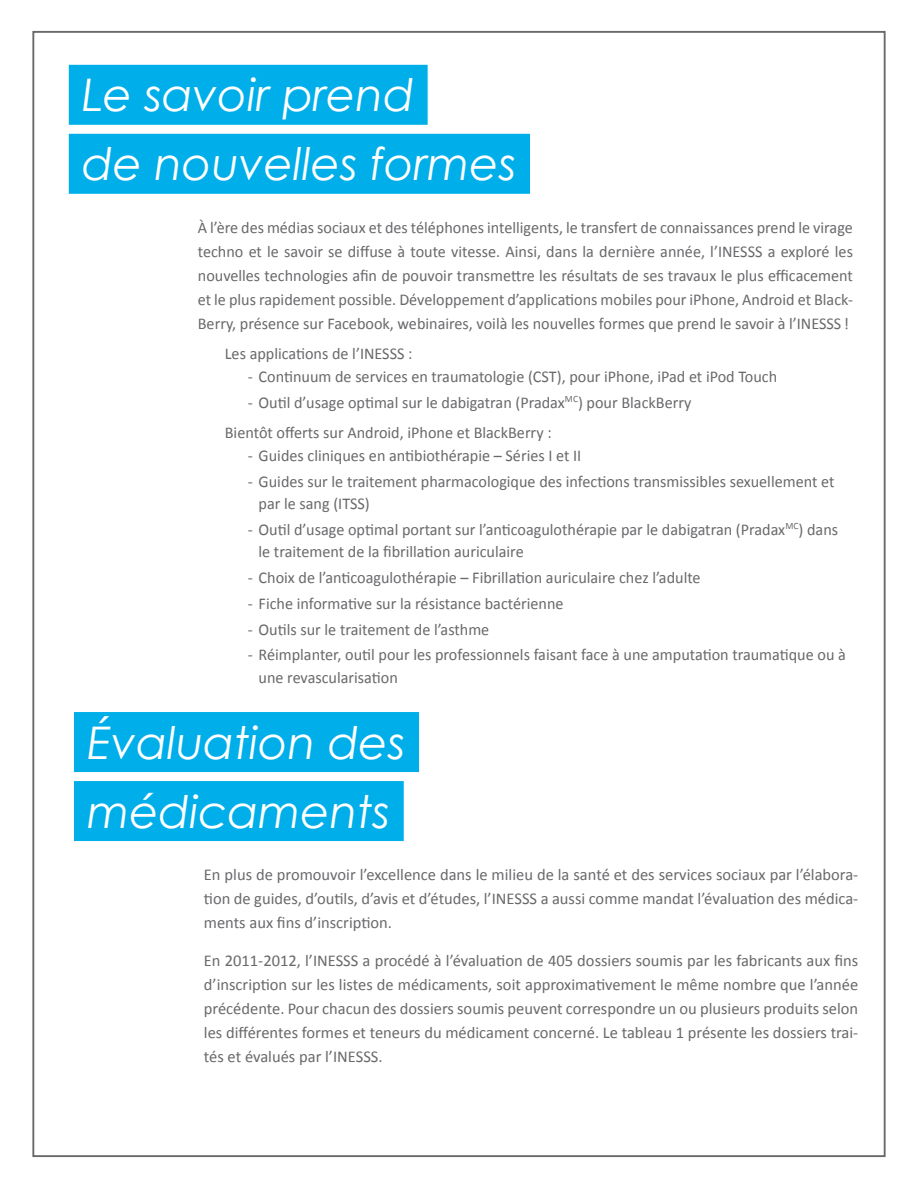
<style>
.page{position:relative;width:918px;height:1188px;background:#fff}
.page>*{position:absolute;margin:0;border:0;box-sizing:border-box;transform-origin:0 0}
.Titre_surligner_bleu{font:italic 45px "Century Gothic";color:#fff}
.texte_courant{font:16.5px/24px "Calibri";color:#69696c;text-align:justify}
.Liste_tiret{font:16.5px/22.5px "Calibri";color:#69696c}
.Tx_courant_retrait_g{font:16.5px "Calibri";color:#69696c}
</style>
<div class="page">
<div style="left:69px;top:65px;width:359px;height:60px;background:#00afea"></div>
<div style="left:69px;top:134px;width:461px;height:60px;background:#00afea"></div>
<div style="left:74px;top:712px;width:345px;height:60px;background:#00afea"></div>
<div style="left:74px;top:781px;width:330px;height:60px;background:#00afea"></div>
<p class="Titre_surligner_bleu" style="left:82px;top:68px;width:333px">Le savoir prend</p>
<p class="Titre_surligner_bleu" style="left:82px;top:137px;width:436px">de nouvelles formes</p>
<p class="texte_courant" style="left:198px;top:214px;width:657px">À l’ère des médias sociaux et des téléphones intelligents, le transfert de connaissances prend le virage techno et le savoir se diffuse à toute vitesse. Ainsi, dans la dernière année, l’INESSS a exploré les nouvelles technologies afin de pouvoir transmettre les résultats de ses travaux le plus efficacement et le plus rapidement possible. Développement d’applications mobiles pour iPhone, Android et Black-Berry, présence sur Facebook, webinaires, voilà les nouvelles formes que prend le savoir à l’INESSS !</p>
<p class="Tx_courant_retrait_g" style="left:225px;top:344px;width:189px">Les applications de l’INESSS :</p>
<p class="Liste_tiret" style="left:248px;top:364px;width:531px">- Continuum de services en traumatologie (CST), pour iPhone, iPad et iPod Touch</p>
<p class="Liste_tiret" style="left:248px;top:390px;width:445px">- Outil d’usage optimal sur le dabigatran (Pradax<sup>MC</sup>) pour BlackBerry</p>
<p class="Tx_courant_retrait_g" style="left:225px;top:423px;width:328px">Bientôt offerts sur Android, iPhone et BlackBerry :</p>
<p class="Liste_tiret" style="left:248px;top:443px;width:335px">- Guides cliniques en antibiothérapie – Séries I et II</p>
<p class="Liste_tiret" style="left:259px;top:469px;width:577px;text-indent:-11px">- Guides sur le traitement pharmacologique des infections transmissibles sexuellement et par le sang (ITSS)</p>
<p class="Liste_tiret" style="left:259px;top:517px;width:581px;text-indent:-11px">- Outil d’usage optimal portant sur l’anticoagulothérapie par le dabigatran (Pradax<sup>MC</sup>) dans le traitement de la fibrillation auriculaire</p>
<p class="Liste_tiret" style="left:248px;top:566px;width:454px">- Choix de l’anticoagulothérapie – Fibrillation auriculaire chez l’adulte</p>
<p class="Liste_tiret" style="left:248px;top:591px;width:317px">- Fiche informative sur la résistance bactérienne</p>
<p class="Liste_tiret" style="left:248px;top:617px;width:243px">- Outils sur le traitement de l’asthme</p>
<p class="Liste_tiret" style="left:259px;top:643px;width:589px;text-indent:-11px">- Réimplanter, outil pour les professionnels faisant face à une amputation traumatique ou à une revascularisation</p>
<p class="Titre_surligner_bleu" style="left:87px;top:715px;width:320px">Évaluation des</p>
<p class="Titre_surligner_bleu" style="left:87px;top:784px;width:304px">médicaments</p>
<p class="texte_courant" style="left:204px;top:862px;width:656px">En plus de promouvoir l’excellence dans le milieu de la santé et des services sociaux par l’élabora&shy;tion de guides, d’outils, d’avis et d’études, l’INESSS a aussi comme mandat l’évaluation des médica&shy;ments aux fins d’inscription.</p>
<p class="texte_courant" style="left:204px;top:948px;width:656px">En 2011-2012, l’INESSS a procédé à l’évaluation de 405 dossiers soumis par les fabricants aux fins d’inscription sur les listes de médicaments, soit approximativement le même nombre que l’année précédente. Pour chacun des dossiers soumis peuvent correspondre un ou plusieurs produits selon les différentes formes et teneurs du médicament concerné. Le tableau 1 présente les dossiers trai&shy;tés et évalués par l’INESSS.</p>
</div>
